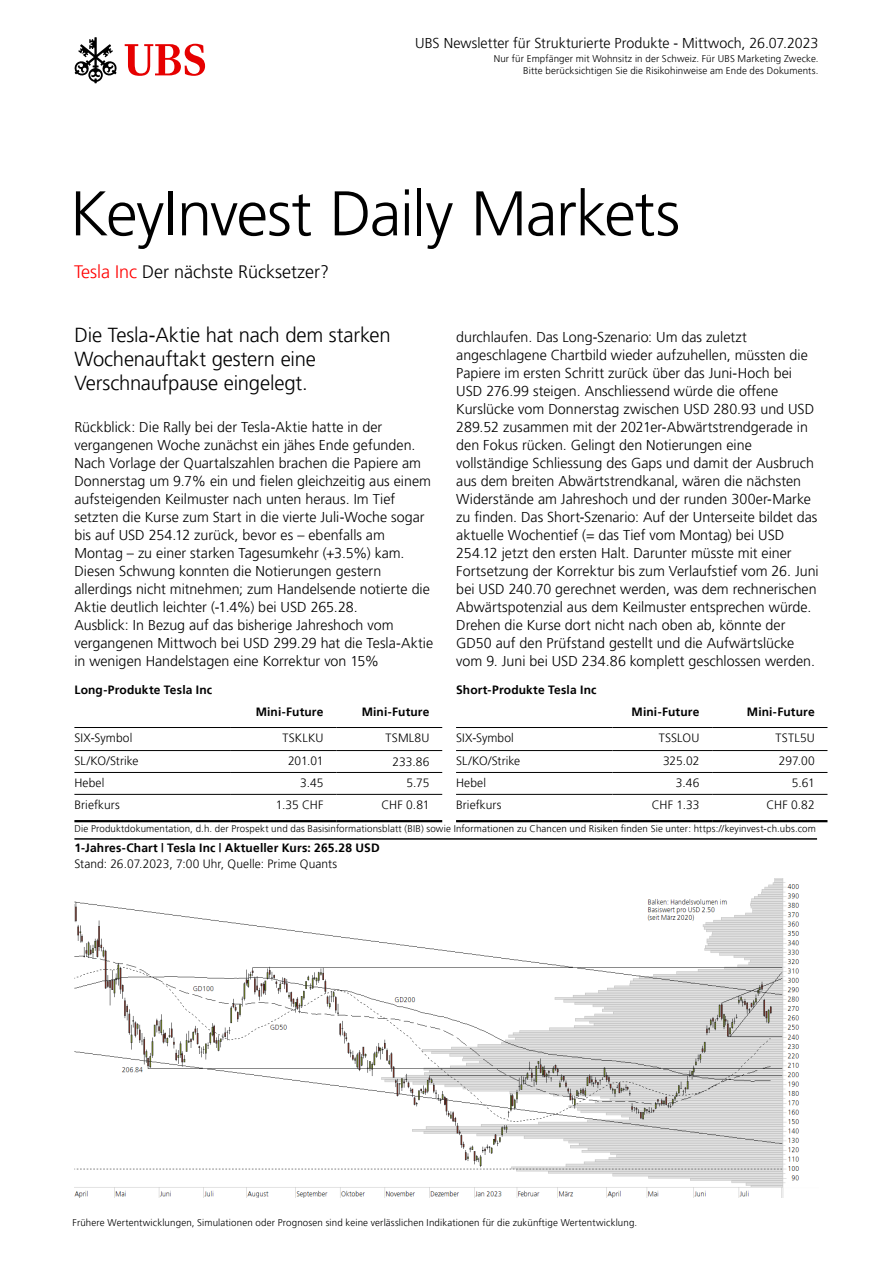
<style>
.page{position:relative;width:893px;height:1263px;background:#fff}
.page>*{position:absolute;margin:0;border:0;box-sizing:border-box;transform-origin:0 0}
.t1{font:300 63px "Frutiger 45";letter-spacing:-.02em;color:#000}
.t2{font:300 20.25px/24px "Frutiger 45";letter-spacing:-.01em;color:#000}
.t3{font:300 18px "Frutiger 45";color:#000}
.t4{font:300 14.25px/18px "Frutiger 45";color:#000}
.t5{font:300 12px "Frutiger 45";letter-spacing:.01em;color:#000}
.t6{font:300 12px "Frutiger 45";letter-spacing:.01em;color:#000}
.t7{font:300 9.75px/12px "Frutiger 45";letter-spacing:.015em;color:#000;text-align:right}
.s1{color:#f00}
</style>
<div class="page">
<svg style="left:125px;top:44px;width:80px;height:32px"></svg>
<svg style="left:74px;top:37px;width:43px;height:46px"></svg>
<img style="left:74px;top:878px;width:726px;height:319px">
<hr style="left:231px;top:750px;width:105px;height:1px;background:#000">
<hr style="left:74px;top:727px;width:157px;height:1px;background:#000">
<hr style="left:231px;top:727px;width:105px;height:1px;background:#000">
<hr style="left:336px;top:727px;width:106px;height:1px;background:#000">
<hr style="left:74px;top:750px;width:157px;height:1px;background:#000">
<hr style="left:336px;top:750px;width:106px;height:1px;background:#000">
<hr style="left:336px;top:772px;width:106px;height:1px;background:#000">
<hr style="left:74px;top:772px;width:157px;height:1px;background:#000">
<hr style="left:231px;top:772px;width:105px;height:1px;background:#000">
<hr style="left:74px;top:794px;width:157px;height:1px;background:#000">
<hr style="left:231px;top:794px;width:105px;height:1px;background:#000">
<hr style="left:336px;top:794px;width:106px;height:1px;background:#000">
<hr style="left:74px;top:820px;width:157px;height:2px;background:#000">
<hr style="left:231px;top:820px;width:105px;height:2px;background:#000">
<hr style="left:336px;top:820px;width:106px;height:2px;background:#000">
<hr style="left:712px;top:750px;width:115px;height:1px;background:#000">
<hr style="left:456px;top:727px;width:156px;height:1px;background:#000">
<hr style="left:612px;top:727px;width:100px;height:1px;background:#000">
<hr style="left:712px;top:727px;width:115px;height:1px;background:#000">
<hr style="left:456px;top:750px;width:156px;height:1px;background:#000">
<hr style="left:612px;top:750px;width:100px;height:1px;background:#000">
<hr style="left:456px;top:772px;width:156px;height:1px;background:#000">
<hr style="left:612px;top:772px;width:100px;height:1px;background:#000">
<hr style="left:712px;top:772px;width:115px;height:1px;background:#000">
<hr style="left:456px;top:794px;width:156px;height:1px;background:#000">
<hr style="left:612px;top:794px;width:100px;height:1px;background:#000">
<hr style="left:712px;top:794px;width:115px;height:1px;background:#000">
<hr style="left:456px;top:820px;width:156px;height:2px;background:#000">
<hr style="left:612px;top:820px;width:100px;height:2px;background:#000">
<hr style="left:712px;top:820px;width:115px;height:2px;background:#000">
<hr style="left:74px;top:838px;width:743px;height:2px;background:#000">
<p class="t4" style="left:415px;top:34px;width:405px">UBS Newsletter für Strukturierte Produkte - Mittwoch, 26.07.2023</p>
<p class="t7" style="left:494px;top:53px;width:326px">Nur für Empfänger mit Wohnsitz in der Schweiz. Für UBS Marketing Zwecke.<br>Bitte berücksichtigen Sie die Risikohinweise am Ende des Dokuments.</p>
<h1 class="t1" style="left:70px;top:177px;width:612px">KeyInvest Daily Markets</h1>
<p class="t3" style="left:74px;top:261px;width:257px"><span class="s1">Tesla Inc</span> Der nächste Rücksetzer?</p>
<h2 class="t2" style="left:74px;top:323px;width:318px">Die Tesla-Aktie hat nach dem starken<br>Wochenauftakt gestern eine<br>Verschnaufpause eingelegt.</h2>
<p class="t4" style="left:74px;top:418px;width:360px">Rückblick: Die Rally bei der Tesla-Aktie hatte in der vergangenen Woche zunächst ein jähes Ende gefunden.<br>Nach Vorlage der Quartalszahlen brachen die Papiere am Donnerstag um 9.7% ein und fielen gleichzeitig aus einem aufsteigenden Keilmuster nach unten heraus. Im Tief setzten die Kurse zum Start in die vierte Juli-Woche sogar bis auf USD 254.12 zurück, bevor es – ebenfalls am Montag – zu einer starken Tagesumkehr (+3.5%) kam.<br>Diesen Schwung konnten die Notierungen gestern allerdings nicht mitnehmen; zum Handelsende notierte die Aktie deutlich leichter (-1.4%) bei USD 265.28.<br>Ausblick: In Bezug auf das bisherige Jahreshoch vom vergangenen Mittwoch bei USD 299.29 hat die Tesla-Aktie in wenigen Handelstagen eine Korrektur von 15%</p>
<p class="t6" style="left:256px;top:704px;width:69px">Mini-Future</p>
<p class="t6" style="left:362px;top:704px;width:69px">Mini-Future</p>
<p class="t5" style="left:74px;top:731px;width:59px">SIX-Symbol</p>
<p class="t5" style="left:283px;top:731px;width:42px">TSKLKU</p>
<p class="t5" style="left:386px;top:731px;width:45px">TSML8U</p>
<p class="t5" style="left:74px;top:754px;width:66px">SL/KO/Strike</p>
<p class="t5" style="left:288px;top:754px;width:37px">201.01</p>
<p class="t5" style="left:392px;top:755px;width:39px">233.86</p>
<p class="t5" style="left:74px;top:776px;width:32px">Hebel</p>
<p class="t5" style="left:300px;top:776px;width:25px">3.45</p>
<p class="t5" style="left:407px;top:776px;width:24px">5.75</p>
<p class="t5" style="left:74px;top:797px;width:47px">Briefkurs</p>
<p class="t5" style="left:276px;top:797px;width:49px">1.35 CHF</p>
<p class="t5" style="left:381px;top:797px;width:50px">CHF 0.81</p>
<p class="t4" style="left:456px;top:328px;width:364px">durchlaufen. Das Long-Szenario: Um das zuletzt angeschlagene Chartbild wieder aufzuhellen, müssten die Papiere im ersten Schritt zurück über das Juni-Hoch bei USD 276.99 steigen. Anschliessend würde die offene Kurslücke vom Donnerstag zwischen USD 280.93 und USD 289.52 zusammen mit der 2021er-Abwärtstrendgerade in den Fokus rücken. Gelingt den Notierungen eine vollständige Schliessung des Gaps und damit der Ausbruch aus dem breiten Abwärtstrendkanal, wären die nächsten Widerstände am Jahreshoch und der runden 300er-Marke zu finden. Das Short-Szenario: Auf der Unterseite bildet das aktuelle Wochentief (= das Tief vom Montag) bei USD 254.12 jetzt den ersten Halt. Darunter müsste mit einer Fortsetzung der Korrektur bis zum Verlaufstief vom 26. Juni bei USD 240.70 gerechnet werden, was dem rechnerischen Abwärtspotenzial aus dem Keilmuster entsprechen würde.<br>Drehen die Kurse dort nicht nach oben ab, könnte der GD50 auf den Prüfstand gestellt und die Aufwärtslücke vom 9. Juni bei USD 234.86 komplett geschlossen werden.</p>
<p class="t6" style="left:74px;top:682px;width:139px">Long-Produkte Tesla Inc</p>
<p class="t6" style="left:456px;top:682px;width:142px">Short-Produkte Tesla Inc</p>
<p class="t6" style="left:632px;top:704px;width:69px">Mini-Future</p>
<p class="t6" style="left:747px;top:704px;width:69px">Mini-Future</p>
<p class="t5" style="left:456px;top:731px;width:59px">SIX-Symbol</p>
<p class="t5" style="left:659px;top:731px;width:42px">TSSLOU</p>
<p class="t5" style="left:775px;top:731px;width:41px">TSTL5U</p>
<p class="t5" style="left:456px;top:754px;width:66px">SL/KO/Strike</p>
<p class="t5" style="left:663px;top:754px;width:38px">325.02</p>
<p class="t5" style="left:779px;top:754px;width:37px">297.00</p>
<p class="t5" style="left:456px;top:776px;width:32px">Hebel</p>
<p class="t5" style="left:676px;top:776px;width:25px">3.46</p>
<p class="t5" style="left:792px;top:776px;width:24px">5.61</p>
<p class="t5" style="left:456px;top:797px;width:47px">Briefkurs</p>
<p class="t5" style="left:652px;top:797px;width:49px">CHF 1.33</p>
<p class="t5" style="left:766px;top:797px;width:50px">CHF 0.82</p>
<p class="t7" style="left:74px;top:822px;width:743px">Die Produktdokumentation, d.h. der Prospekt und das Basisinformationsblatt (BIB) sowie Informationen zu Chancen und Risiken finden Sie unter: https://keyinvest-ch.ubs.com</p>
<p class="t6" style="left:74px;top:841px;width:307px">1-Jahres-Chart | Tesla Inc | Aktueller Kurs: 265.28 USD</p>
<p class="t5" style="left:74px;top:857px;width:264px">Stand: 26.07.2023, 7:00 Uhr, Quelle: Prime Quants</p>
<p class="t7" style="left:73px;top:1216px;width:566px">Frühere Wertentwicklungen, Simulationen oder Prognosen sind keine verlässlichen Indikationen für die zukünftige Wertentwicklung.</p>
</div>
